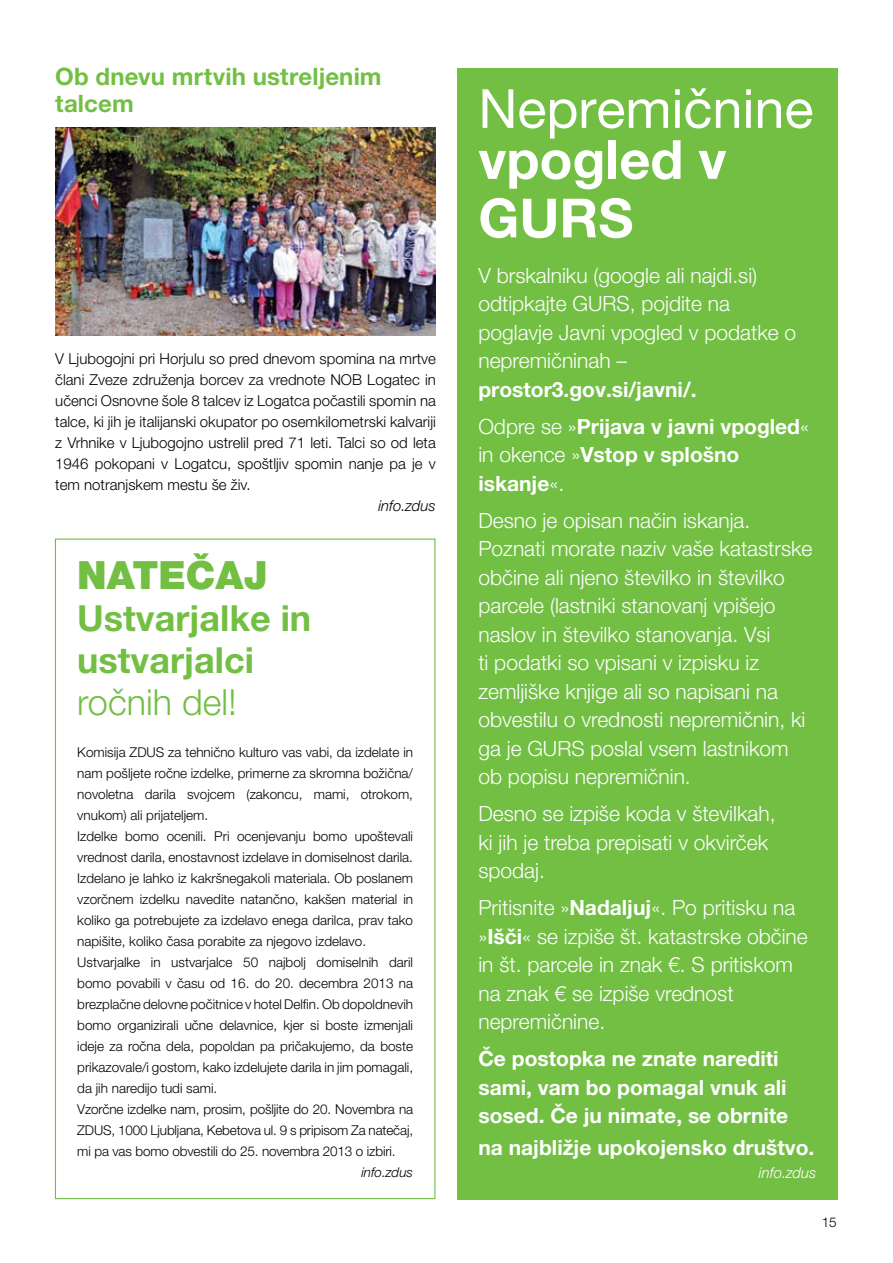
<style>
.page{position:relative;width:893px;height:1263px;background:#fff}
.page>*{position:absolute;margin:0;border:0;box-sizing:border-box;transform-origin:0 0}
.t1{font:54px "Helvetica Neue LT Pro";color:#fff}
.t2{font:700 54px/58.5px "Helvetica Neue LT Pro";color:#fff}
.t3{font:900 39px "Helvetica Neue LT Pro";color:#72bf44}
.t4{font:700 36px/42px "Helvetica Neue LT Pro";color:#72bf44}
.t5{font:300 36px "Helvetica Neue LT Pro";color:#72bf44}
.t6{font:700 24px/27px "Helvetica Neue LT Pro";letter-spacing:.005em;color:#72bf44}
.t7{font:300 21px/28.5px "Helvetica Neue LT Pro";color:#fff}
.t8{font:700 21px/28.5px "Helvetica Neue LT Pro";color:#fff}
.t9{font:300 15px/21px "Helvetica Neue LT Pro";color:#000;text-align:justify}
.t10{font:italic 300 15px "Helvetica Neue LT Pro";color:#000}
.t11{font:italic 300 15px "Helvetica Neue LT Pro";color:#fff}
.t12{font:300 13.5px/21px "Helvetica Neue LT Pro";color:#000}
.t13{font:italic 300 13.5px "Helvetica Neue LT Pro";color:#000}
.s1{font-weight:300}
.s2{font-weight:700}
</style>
<div class="page">
<div style="left:457px;top:68px;width:381px;height:1131px;background:#72bf44"></div>
<img style="left:55px;top:128px;width:381px;height:208px">
<h3 class="t6" style="left:55px;top:63px;width:328px">Ob dnevu mrtvih ustreljenim talcem</h3>
<p class="t9" style="left:55px;top:348px;width:382px">V Ljubogojni pri Horjulu so pred dnevom spomina na mrtve člani Zveze združenja borcev za vrednote NOB Logatec in učenci Osnovne šole 8 talcev iz Logatca počastili spomin na talce, ki jih je italijanski okupator po osemkilometrski kalvariji z Vrhnike v Ljubogojno ustrelil pred 71 leti. Talci so od leta 1946 pokopani v Logatcu, spoštljiv spomin nanje pa je v tem notranjskem mestu še živ.</p>
<p class="t10" style="left:378px;top:497px;width:59px">info.zdus</p>
<h2 class="t3" style="left:77px;top:552px;width:192px">NATEČAJ</h2>
<h3 class="t4" style="left:77px;top:596px;width:235px">Ustvarjalke in ustvarjalci</h3>
<h3 class="t5" style="left:77px;top:680px;width:161px">ročnih del!</h3>
<p class="t12" style="left:77px;top:741px;width:337px">Komisija ZDUS za tehnično kulturo vas vabi, da izdelate in nam pošljete ročne izdelke, primerne za skromna božična/ novoletna darila svojcem (zakoncu, mami, otrokom, vnukom) ali prijateljem.<br>Izdelke bomo ocenili. Pri ocenjevanju bomo upoštevali vrednost darila, enostavnost izdelave in domiselnost darila.<br>Izdelano je lahko iz kakršnegakoli materiala. Ob poslanem vzorčnem izdelku navedite natančno, kakšen material in koliko ga potrebujete za izdelavo enega darilca, prav tako napišite, koliko časa porabite za njegovo izdelavo.<br>Ustvarjalke in ustvarjalce 50 najbolj domiselnih daril bomo povabili v času od 16. do 20. decembra 2013 na brezplačne delovne počitnice v hotel Delfin. Ob dopoldnevih bomo organizirali učne delavnice, kjer si boste izmenjali ideje za ročna dela, popoldan pa pričakujemo, da boste prikazovale/i gostom, kako izdelujete darila in jim pomagali, da jih naredijo tudi sami.<br>Vzorčne izdelke nam, prosim, pošljite do 20. Novembra na ZDUS, 1000 Ljubljana, Kebetova ul. 9 s pripisom Za natečaj, mi pa vas bomo obvestili do 25. novembra 2013 o izbiri.</p>
<p class="t13" style="left:361px;top:1164px;width:53px">info.zdus</p>
<h1 class="t1" style="left:478px;top:76px;width:337px">Nepremičnine</h1>
<h1 class="t2" style="left:478px;top:129px;width:250px">vpogled v<br>GURS</h1>
<h3 class="t7" style="left:478px;top:261px;width:319px">V brskalniku (google ali najdi.si) odtipkajte GURS, pojdite na poglavje Javni vpogled v podatke o nepremičninah –</h3>
<h3 class="t8" style="left:478px;top:370px;width:332px;line-height:37px">prostor3.gov.si/javni/.<br><span class="s1">Odpre se »</span>Prijava v javni vpogled<span class="s1">«</span></h3>
<h3 class="t8" style="left:478px;top:440px;width:263px"><span class="s1">in okence »</span>Vstop v splošno iskanje<span class="s1">«.</span></h3>
<p class="t7" style="left:478px;top:506px;width:336px">Desno je opisan način iskanja.<br>Poznati morate naziv vaše katastrske občine ali njeno številko in številko parcele (lastniki stanovanj vpišejo naslov in številko stanovanja. Vsi<br>ti podatki so vpisani v izpisku iz zemljiške knjige ali so napisani na obvestilu o vrednosti nepremičnin, ki ga je GURS poslal vsem lastnikom ob popisu nepremičnin.</p>
<h3 class="t7" style="left:478px;top:799px;width:299px">Desno se izpiše koda v številkah, ki jih je treba prepisati v okvirček spodaj.</h3>
<h3 class="t7" style="left:478px;top:893px;width:331px">Pritisnite »<span class="s2">Nadaljuj</span>«. Po pritisku na »<span class="s2">Išči</span>« se izpiše št. katastrske občine in št. parcele in znak €. S pritiskom na znak € se izpiše vrednost nepremičnine.</h3>
<h3 class="t8" style="left:478px;top:1044px;width:311px">Če postopka ne znate narediti sami, vam bo pomagal vnuk ali sosed. Če ju nimate, se obrnite</h3>
<h3 class="t8" style="left:478px;top:1133px;width:338px">na najbližje upokojensko društvo.</h3>
<p class="t11" style="left:759px;top:1163px;width:59px">info.zdus</p>
<p class="t12" style="left:822px;top:1211px;width:16px">15</p>
</div>
